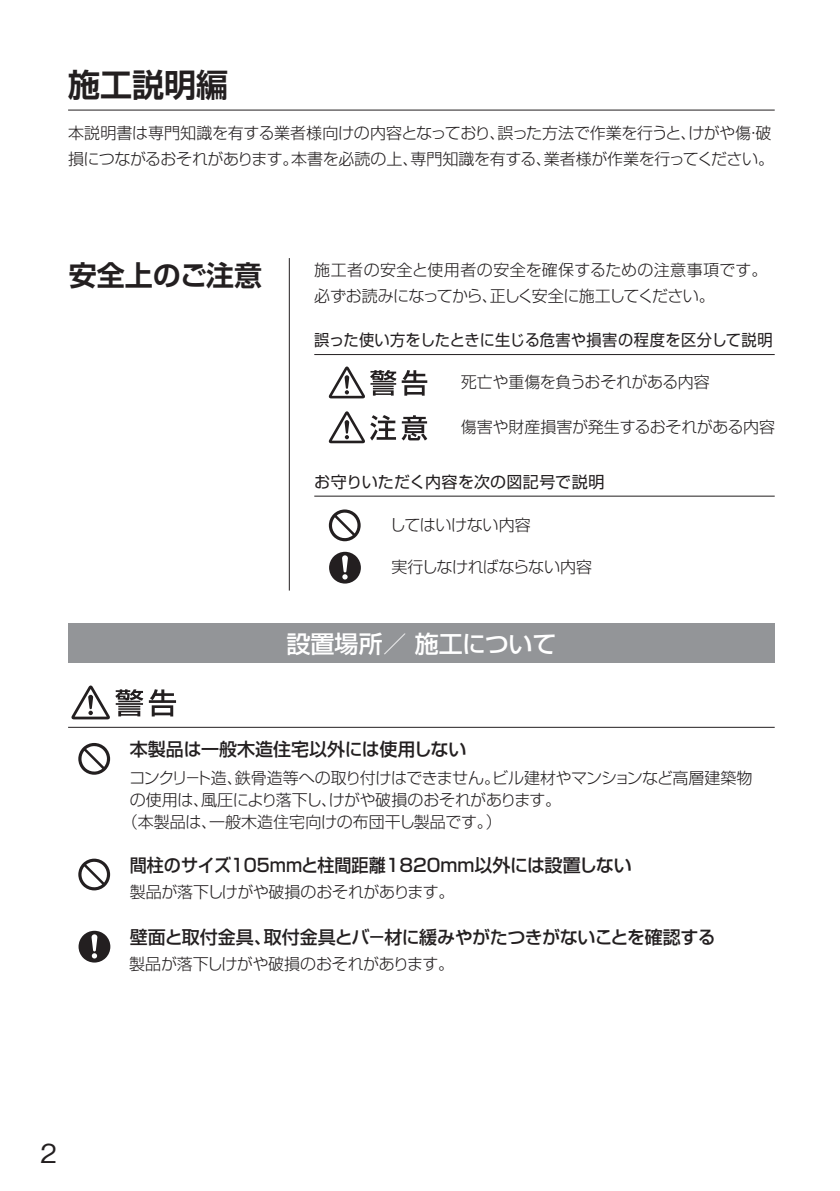
<style>
.page{position:relative;width:840px;height:1191px;background:#fff}
.page>*{position:absolute;margin:0;border:0;box-sizing:border-box;transform-origin:0 0}
.t1{font:32px "Shin Go Pro De Bold 90 msp RKSJ H";color:#231f20}
.t2{font:28px "Shin Go Pro De Bold 90 msp RKSJ H";color:#231f20}
.t3{font:500 26px "Gothic BBB Pro";color:#231f20}
.t4{font:24px "Shin Go Pro Medium 90 msp RKSJ H";color:#fff}
.t5{font:18px "Shin Go Pro Medium 90 msp RKSJ H";letter-spacing:-.025em;color:#231f20}
.t6{font:18px "Shin Go Pro Medium 90 msp RKSJ H";color:#231f20;scale:.95 1}
.t7{font:18px "Shin Go Pro Medium 90 msp RKSJ H";color:#231f20}
.t8{font:16px/26px "Shin Go Pro Light 90 msp RKSJ H";letter-spacing:-.02em;color:#231f20}
.t9{font:16px "Shin Go Pro Regular 90 msp RKSJ H";letter-spacing:.015em;color:#231f20;scale:.95 1}
.t10{font:16px "Shin Go Pro Light 90 msp RKSJ H";color:#231f20}
.t11{font:16px "Shin Go Pro Regular 90 msp RKSJ H";letter-spacing:.015em;color:#231f20}
</style>
<div class="page">
<div style="left:68px;top:624px;width:706px;height:39px;background:#939598"></div>
<svg style="left:149px;top:689px;width:27px;height:27px"></svg>
<svg style="left:71px;top:685px;width:72px;height:34px"></svg>
<svg style="left:78px;top:858px;width:32px;height:32px"></svg>
<hr style="left:68px;top:727px;width:706px;height:1px;background:#231f20">
<svg style="left:328px;top:411px;width:99px;height:32px"></svg>
<svg style="left:328px;top:366px;width:99px;height:32px"></svg>
<svg style="left:329px;top:552px;width:31px;height:31px"></svg>
<svg style="left:328px;top:509px;width:32px;height:32px"></svg>
<hr style="left:314px;top:354px;width:460px;height:1px;background:#231f20">
<hr style="left:314px;top:495px;width:460px;height:1px;background:#231f20">
<hr style="left:288px;top:258px;width:1px;height:332px;background:#231f20">
<hr style="left:68px;top:110px;width:706px;height:1px;background:#231f20">
<svg style="left:78px;top:930px;width:32px;height:32px"></svg>
<svg style="left:78px;top:743px;width:32px;height:31px"></svg>
<h1 class="t1" style="left:68px;top:59px;width:161px">施工説明編</h1>
<p class="t8" style="left:68px;top:118px;width:707px">本説明書は専門知識を有する業者様向けの内容となっており、誤った方法で作業を行うと、けがや傷・破損につながるおそれがあります。本書を必読の上、専門知識を有する、業者様が作業を行ってください。</p>
<h2 class="t2" style="left:69px;top:253px;width:195px">安全上のご注意</h2>
<p class="t8" style="left:314px;top:255px;width:454px">施工者の安全と使用者の安全を確保するための注意事項です。必ずお読みになってから、正しく安全に施工してください。</p>
<p class="t9" style="left:314px;top:327px;width:483px">誤った使い方をしたときに生じる危害や損害の程度を区分して説明</p>
<p class="t8" style="left:460px;top:367px;width:250px">死亡や重傷を負うおそれがある内容</p>
<p class="t8" style="left:460px;top:412px;width:315px">傷害や財産損害が発生するおそれがある内容</p>
<p class="t11" style="left:314px;top:468px;width:291px">お守りいただく内容を次の図記号で説明</p>
<p class="t8" style="left:389px;top:510px;width:142px">してはいけない内容</p>
<p class="t8" style="left:391px;top:552px;width:202px">実行しなければならない内容</p>
<h3 class="t4" style="left:286px;top:624px;width:271px">設置場所／ 施工について</h3>
<p class="t7" style="left:130px;top:734px;width:338px">本製品は一般木造住宅以外には使用しない</p>
<p class="t8" style="left:129px;top:763px;width:624px">コンクリ－ト造、鉄骨造等への取り付けはできません。ビル建材やマンションなど高層建築物</p>
<p class="t8" style="left:130px;top:785px;width:433px">の使用は、風圧により落下し、けがや破損のおそれがあります。</p>
<p class="t10" style="left:122px;top:809px;width:381px">（本製品は、一般木造住宅向けの布団干し製品です。）</p>
<p class="t6" style="left:130px;top:850px;width:529px">間柱のサイズ105mmと柱間距離1820mm以外には設置しない</p>
<p class="t8" style="left:130px;top:877px;width:326px">製品が落下しけがや破損のおそれがあります。</p>
<p class="t5" style="left:130px;top:922px;width:587px">壁面と取付金具、取付金具とバ－材に緩みやがたつきがないことを確認する</p>
<p class="t8" style="left:129px;top:949px;width:326px">製品が落下しけがや破損のおそれがあります。</p>
<h3 class="t3" style="left:40px;top:1132px;width:18px">2</h3>
</div>
